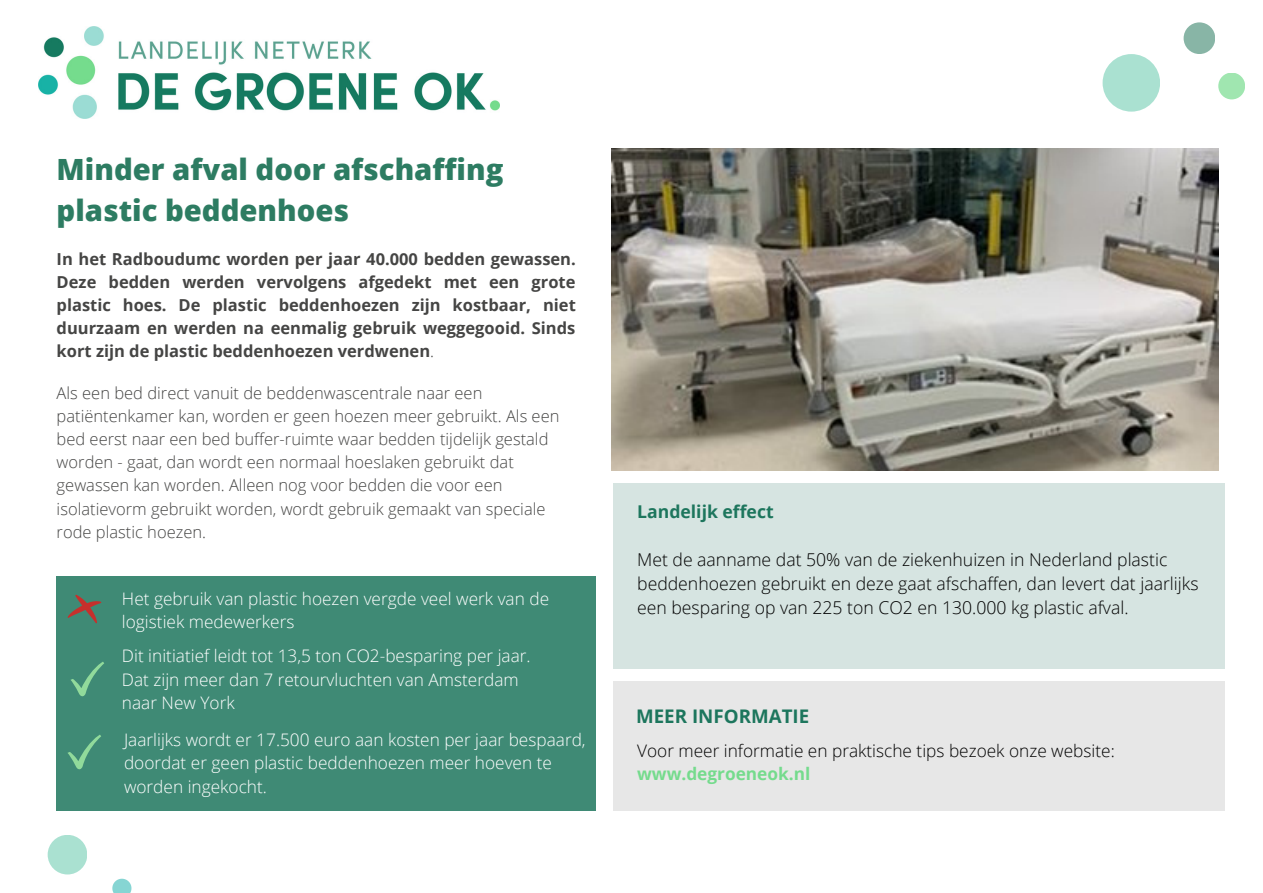
<style>
.page{position:relative;width:1263px;height:893px;background:#fff}
.page>*{position:absolute;margin:0;border:0;box-sizing:border-box;transform-origin:0 0}
.t1{font:800 29.25px/40.5px "Open Sans";color:#2d7c62}
.t2{font:700 18.75px "Open Sans";color:#1d765d}
.t3{font:300 17.62px/24.2px "Open Sans";color:#000}
.t4{font:700 17.62px "Open Sans";color:#1d765d}
.t5{font:300 17.25px/23.6px "Open Sans";color:#fff}
.t6{font:300 17.25px "Open Sans";color:#000}
.t7{font:700 17.25px "Open Sans";color:#75db8d}
.t8{font:300 16.5px/23.1px "Open Sans";color:#454544}
.t9{font:700 16.5px/23.1px "Open Sans";color:#454544;text-align:justify}
.s1{font-weight:300}
</style>
<div class="page">
<div style="left:57px;top:576px;width:539px;height:234px;background:#3f8a75"></div>
<div style="left:613px;top:681px;width:611px;height:129px;background:#e7e7e7"></div>
<div style="left:1102px;top:54px;width:58px;height:58px;background:#aae1d1;border-radius:50%"></div>
<div style="left:1183px;top:22px;width:32px;height:32px;background:#88b5a6;border-radius:50%"></div>
<div style="left:1218px;top:73px;width:27px;height:26px;background:#a0e6b0;border-radius:50%"></div>
<div style="left:48px;top:835px;width:39px;height:39px;background:#aae1d1;border-radius:50%"></div>
<svg style="left:112px;top:878px;width:19px;height:15px"></svg>
<img style="left:611px;top:148px;width:607px;height:323px">
<svg style="left:68px;top:594px;width:33px;height:29px"></svg>
<svg style="left:71px;top:662px;width:33px;height:34px"></svg>
<svg style="left:68px;top:734px;width:33px;height:35px"></svg>
<div style="left:613px;top:483px;width:611px;height:186px;background:#d6e4e1"></div>
<img style="left:38px;top:26px;width:461px;height:93px">
<p class="t1" style="left:57px;top:149px;width:448px">Minder afval door afschaffing plastic beddenhoes</p>
<p class="t9" style="left:57px;top:247px;width:521px">In het Radboudumc worden per jaar 40.000 bedden gewassen.<br>Deze bedden werden vervolgens afgedekt met een grote plastic hoes. De plastic beddenhoezen zijn kostbaar, niet duurzaam en werden na eenmalig gebruik weggegooid. Sinds kort zijn de plastic beddenhoezen verdwenen<span class="s1">.</span></p>
<p class="t8" style="left:57px;top:381px;width:504px">Als een bed direct vanuit de beddenwascentrale naar een patiëntenkamer kan, worden er geen hoezen meer gebruikt. Als een bed eerst naar een bed buffer-ruimte waar bedden tijdelijk gestald worden - gaat, dan wordt een normaal hoeslaken gebruikt dat gewassen kan worden. Alleen nog voor bedden die voor een isolatievorm gebruikt worden, wordt gebruik gemaakt van speciale rode plastic hoezen.</p>
<p class="t5" style="left:122px;top:586px;width:429px">Het gebruik van plastic hoezen vergde veel werk van de logistiek medewerkers</p>
<p class="t5" style="left:122px;top:643px;width:410px">Dit initiatief leidt tot 13,5 ton CO2-besparing per jaar.<br>Dat zijn meer dan 7 retourvluchten van Amsterdam naar New York</p>
<p class="t5" style="left:124px;top:727px;width:463px">Jaarlijks wordt er 17.500 euro aan kosten per jaar bespaard, doordat er geen plastic beddenhoezen meer hoeven te worden ingekocht.</p>
<p class="t4" style="left:637px;top:499px;width:138px">Landelijk effect</p>
<p class="t3" style="left:637px;top:547px;width:563px">Met de aanname dat 50% van de ziekenhuizen in Nederland plastic beddenhoezen gebruikt en deze gaat afschaffen, dan levert dat jaarlijks een besparing op van 225 ton CO2 en 130.000 kg plastic afval.</p>
<p class="t2" style="left:636px;top:702px;width:175px">MEER INFORMATIE</p>
<p class="t6" style="left:637px;top:738px;width:479px">Voor meer informatie en praktische tips bezoek onze website:</p>
<p class="t7" style="left:637px;top:762px;width:175px">www.degroeneok.nl</p>
</div>
